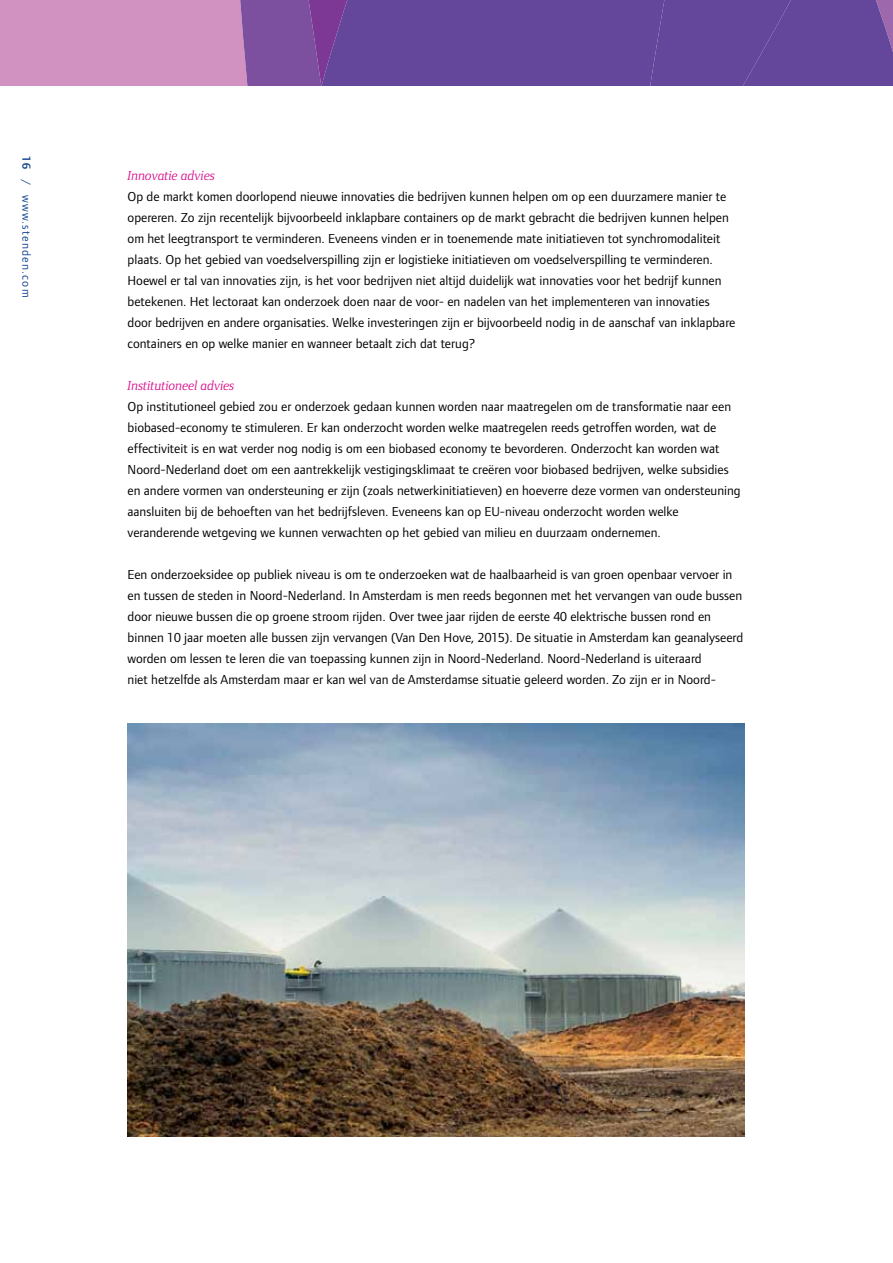
<style>
.page{position:relative;width:893px;height:1263px;background:#fff}
.page>*{position:absolute;margin:0;border:0;box-sizing:border-box;transform-origin:0 0}
.t1{font:13.5px/21px "Foundry Form Sans";color:#000}
.t2{font:italic 13.5px "Foundry Form Serif";color:#d8078a}
.t3{font:12px "Foundry Form Sans";letter-spacing:.1em;color:#194990}
.s1{font-weight:600}
</style>
<div class="page">
<img style="left:128px;top:724px;width:616px;height:412px">
<div style="left:0;top:0;width:223px;height:85px;background:#d292c1"></div>
<svg style="left:223px;top:0;width:670px;height:85px;background:#6b499c"></svg>
<p class="t3" style="left:33px;top:156px;width:143px;rotate:90deg"><span class="s1">16</span> / www.stenden.com</p>
<p class="t2" style="left:128px;top:168px;width:89px">Innovatie advies</p>
<p class="t1" style="left:128px;top:186px;width:609px">Op de markt komen doorlopend nieuwe innovaties die bedrijven kunnen helpen om op een duurzamere manier te opereren. Zo zijn recentelijk bijvoorbeeld inklapbare containers op de markt gebracht die bedrijven kunnen helpen om het leegtransport te verminderen. Eveneens vinden er in toenemende mate initiatieven tot synchromodaliteit plaats. Op het gebied van voedselverspilling zijn er logistieke initiatieven om voedselverspilling te verminderen.<br>Hoewel er tal van innovaties zijn, is het voor bedrijven niet altijd duidelijk wat innovaties voor het bedrijf kunnen betekenen. Het lectoraat kan onderzoek doen naar de voor- en nadelen van het implementeren van innovaties door bedrijven en andere organisaties. Welke investeringen zijn er bijvoorbeeld nodig in de aanschaf van inklapbare containers en op welke manier en wanneer betaalt zich dat terug?</p>
<p class="t2" style="left:128px;top:378px;width:108px">Institutioneel advies</p>
<p class="t1" style="left:128px;top:396px;width:615px">Op institutioneel gebied zou er onderzoek gedaan kunnen worden naar maatregelen om de transformatie naar een biobased-economy te stimuleren. Er kan onderzocht worden welke maatregelen reeds getroffen worden, wat de effectiviteit is en wat verder nog nodig is om een biobased economy te bevorderen. Onderzocht kan worden wat Noord-Nederland doet om een aantrekkelijk vestigingsklimaat te creëren voor biobased bedrijven, welke subsidies en andere vormen van ondersteuning er zijn (zoals netwerkinitiatieven) en hoeverre deze vormen van ondersteuning aansluiten bij de behoeften van het bedrijfsleven. Eveneens kan op EU-niveau onderzocht worden welke veranderende wetgeving we kunnen verwachten op het gebied van milieu en duurzaam ondernemen.</p>
<p class="t1" style="left:128px;top:564px;width:617px">Een onderzoeksidee op publiek niveau is om te onderzoeken wat de haalbaarheid is van groen openbaar vervoer in en tussen de steden in Noord-Nederland. In Amsterdam is men reeds begonnen met het vervangen van oude bussen door nieuwe bussen die op groene stroom rijden. Over twee jaar rijden de eerste 40 elektrische bussen rond en binnen 10 jaar moeten alle bussen zijn vervangen (Van Den Hove, 2015). De situatie in Amsterdam kan geanalyseerd worden om lessen te leren die van toepassing kunnen zijn in Noord-Nederland. Noord-Nederland is uiteraard<br>niet hetzelfde als Amsterdam maar er kan wel van de Amsterdamse situatie geleerd worden. Zo zijn er in Noord-</p>
</div>
